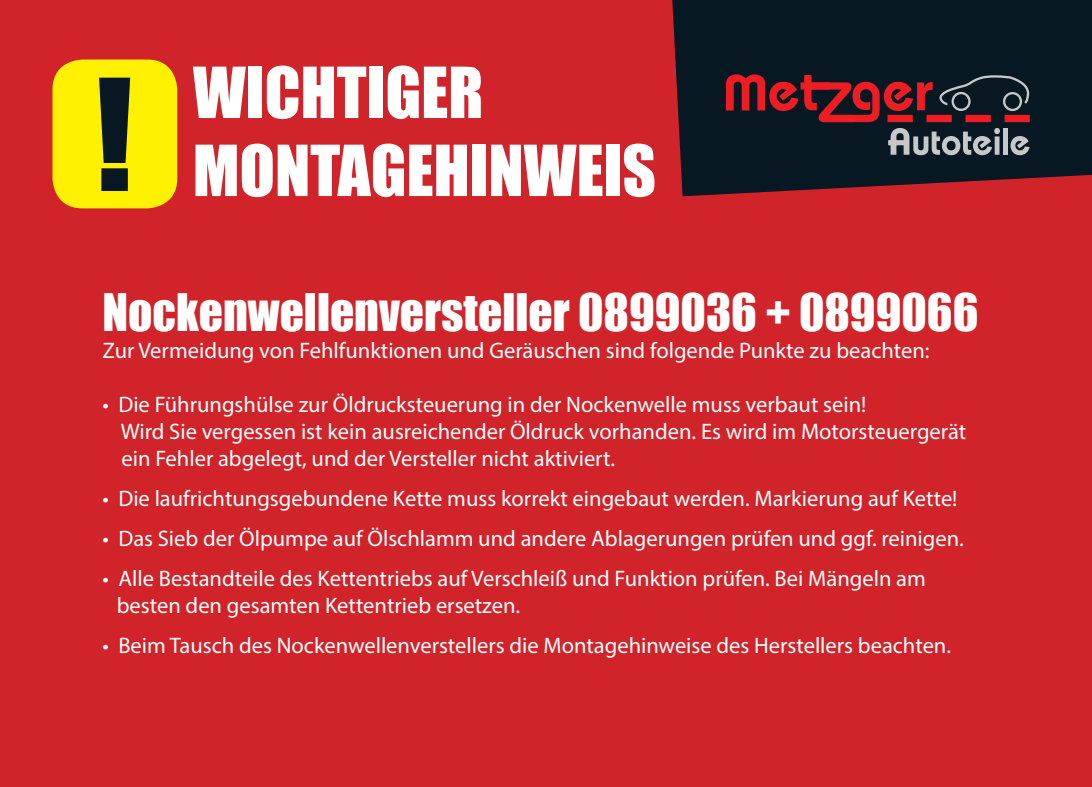
<style>
.page{position:relative;width:1092px;height:787px;background:#fff}
.page>*{position:absolute;margin:0;border:0;box-sizing:border-box;transform-origin:0 0}
.t1{font:65px/78px "Impact";color:#fff}
.t2{font:47.5px "Impact";color:#fff}
.t3{font:22.5px/27px "Myriad Pro";color:#fff}
</style>
<div class="page">
<div style="left:0;top:0;width:1091px;height:787px;background:#d1232a"></div>
<svg style="left:672px;top:0;width:419px;height:196px;background:#171922"></svg>
<svg style="left:888px;top:128px;width:111px;height:27px;background:#5f686f"></svg>
<div style="left:1002px;top:128px;width:5px;height:27px;background:#c7c8ca"></div>
<svg style="left:1010px;top:136px;width:19px;height:19px"></svg>
<svg style="left:939px;top:75px;width:90px;height:36px;background:#25343c"></svg>
<div style="left:926px;top:115px;width:25px;height:7px;background:#ee1d23"></div>
<div style="left:965px;top:115px;width:25px;height:7px;background:#ee1d23"></div>
<div style="left:1004px;top:115px;width:25px;height:7px;background:#ee1d23"></div>
<svg style="left:726px;top:74px;width:206px;height:48px;background:#6a1a22"></svg>
<div style="left:52px;top:59px;width:125px;height:149px;background:#fff101;border-radius:30px"></div>
<svg style="left:99px;top:78px;width:31px;height:113px"></svg>
<h1 class="t1" style="left:193px;top:52px;width:464px">WICHTIGER<br>MONTAGEHINWEIS</h1>
<h2 class="t2" style="left:102px;top:275px;width:877px">Nockenwellenversteller 0899036 + 0899066</h2>
<p class="t3" style="left:102px;top:337px;width:828px">Zur Vermeidung von Fehlfunktionen und Geräuschen sind folgende Punkte zu beachten:</p>
<p class="t3" style="left:121px;top:391px;width:847px;text-indent:-18px">• Die Führungshülse zur Öldrucksteuerung in der Nockenwelle muss verbaut sein!<br>Wird Sie vergessen ist kein ausreichender Öldruck vorhanden. Es wird im Motorsteuergerät ein Fehler abgelegt, und der Versteller nicht aktiviert.</p>
<p class="t3" style="left:102px;top:485px;width:856px">• Die laufrichtungsgebundene Kette muss korrekt eingebaut werden. Markierung auf Kette!</p>
<p class="t3" style="left:102px;top:525px;width:862px">• Das Sieb der Ölpumpe auf Ölschlamm und andere Ablagerungen prüfen und ggf. reinigen.</p>
<p class="t3" style="left:117px;top:565px;width:810px;text-indent:-14px">• Alle Bestandteile des Kettentriebs auf Verschleiß und Funktion prüfen. Bei Mängeln am besten den gesamten Kettentrieb ersetzen.</p>
<p class="t3" style="left:102px;top:632px;width:850px">• Beim Tausch des Nockenwellenverstellers die Montagehinweise des Herstellers beachten.</p>
</div>
